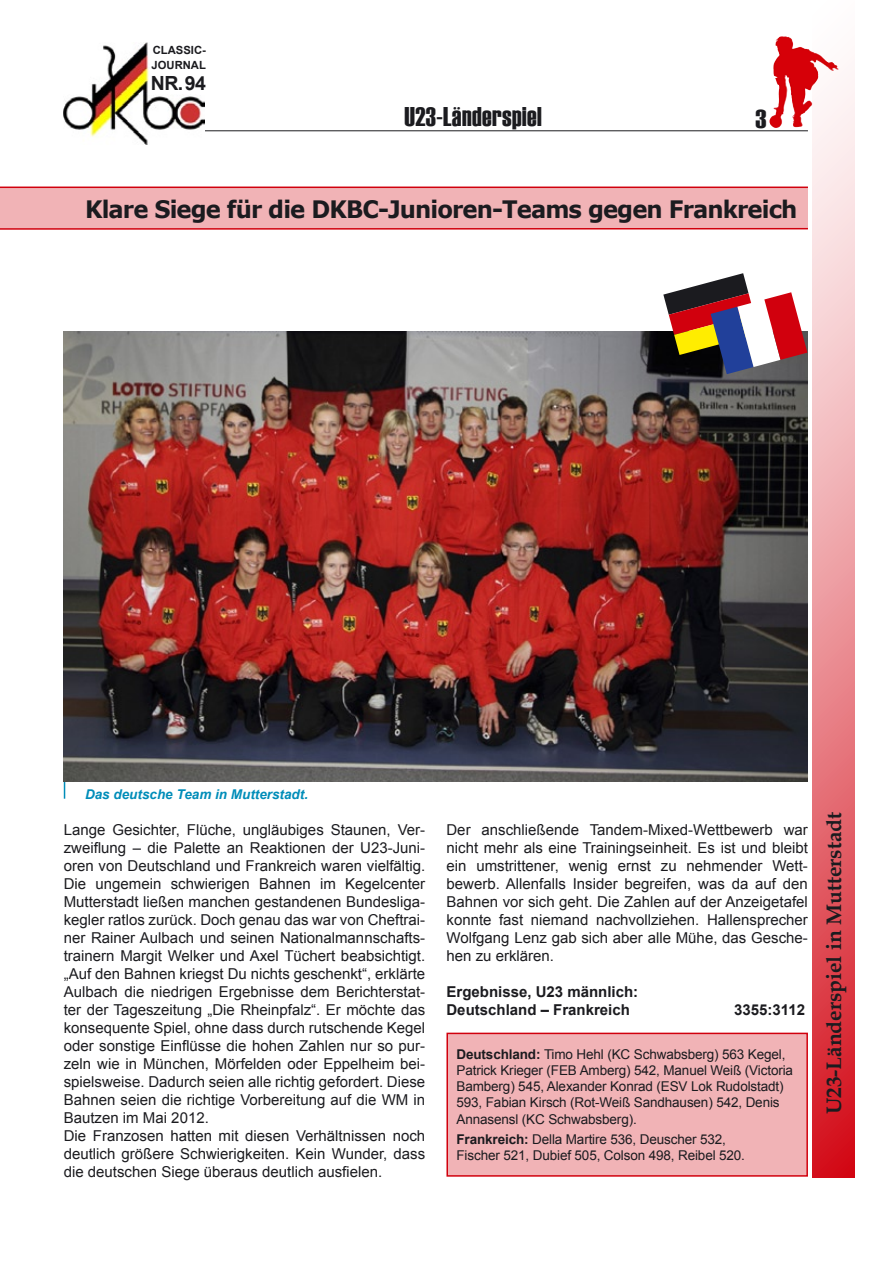
<style>
.page{position:relative;width:893px;height:1263px;background:#fff}
.page>*{position:absolute;margin:0;border:0;box-sizing:border-box;transform-origin:0 0}
.t1{font:27px "Haettenschweiler";letter-spacing:.015em;color:#1b1b1f}
.t2{font:26.4px "Haettenschweiler";color:#1b1b1f;scale:1.11 1}
.t3{font:700 24px "Verdana";letter-spacing:-.04em;color:#1b1b1f;scale:.95 1}
.t4{font:700 21px "Book Antiqua";color:#1b1b1f}
.t5{font:700 19.5px "Arial";color:#1b1b1f}
.t6{font:15px/18px "Arial";color:#1b1b1f;text-align:justify}
.t7{font:700 15px/18px "Arial";color:#1b1b1f}
.t8{font:13.5px/16.2px "Arial";letter-spacing:-.01em;color:#1b1b1f}
.t9{font:italic 700 13.5px "Arial";color:#008db9}
.t10{font:700 11.25px/15px "Arial";color:#1b1b1f}
.s1{font-weight:700}
</style>
<div class="page">
<svg style="left:64px;top:781px;width:1px;height:18px"></svg>
<div style="left:0;top:187px;width:808px;height:42px;background:#f1b3b6"></div>
<hr style="left:0;top:187px;width:808px;height:1px;background:#d1000d">
<hr style="left:0;top:228px;width:808px;height:2px;background:#d1000d">
<hr style="left:64px;top:130px;width:744px;height:1px;background:#1b1b1f">
<img style="left:64px;top:43px;width:141px;height:102px">
<div style="left:447px;top:1033px;width:360px;height:143px;background:#f1b3b6"></div>
<div style="left:446px;top:1033px;width:362px;height:144px;border:2px solid #d1000d"></div>
<svg style="left:812px;top:56px;width:43px;height:1122px;background:#ea8e94"></svg>
<img style="left:787px;top:37px;width:34px;height:19px">
<img style="left:64px;top:332px;width:744px;height:449px">
<svg style="left:663px;top:273px;width:144px;height:101px"></svg>
<p class="t10" style="left:152px;top:43px;width:56px">CLASSIC-<br>JOURNAL</p>
<h3 class="t5" style="left:151px;top:70px;width:57px">NR. 94</h3>
<h1 class="t1" style="left:404px;top:98px;width:139px">U23-Länderspiel</h1>
<h2 class="t2" style="left:755px;top:101px;width:11px">3</h2>
<h3 class="t3" style="left:85px;top:194px;width:751px">Klare Siege für die DKBC-Junioren-Teams gegen Frankreich</h3>
<p class="t9" style="left:85px;top:785px;width:225px">Das deutsche Team in Mutterstadt.</p>
<p class="t6" style="left:64px;top:820px;width:363px;text-align:left">Lange Gesichter, Flüche, ungläubiges Staunen, Ver&shy;zweiflung – die Palette an Reaktionen der U23-Juni&shy;oren von Deutschland und Frankreich waren vielfältig.<br>Die ungemein schwierigen Bahnen im Kegelcenter Mutterstadt ließen manchen gestandenen Bundesliga&shy;kegler ratlos zurück. Doch genau das war von Cheftrai&shy;ner Rainer Aulbach und seinen Nationalmannschafts&shy;trainern Margit Welker und Axel Tüchert beabsichtigt. „Auf den Bahnen kriegst Du nichts geschenkt“, erklärte Aulbach die niedrigen Ergebnisse dem Berichterstat&shy;ter der Tageszeitung „Die Rheinpfalz“. Er möchte das konsequente Spiel, ohne dass durch rutschende Kegel oder sonstige Einflüsse die hohen Zahlen nur so pur&shy;zeln wie in München, Mörfelden oder Eppelheim bei&shy;spielsweise. Dadurch seien alle richtig gefordert. Diese Bahnen seien die richtige Vorbereitung auf die WM in Bautzen im Mai 2012.<br>Die Franzosen hatten mit diesen Verhältnissen noch deutlich größere Schwierigkeiten. Kein Wunder, dass die deutschen Siege überaus deutlich ausfielen.</p>
<h3 class="t4" style="left:820px;top:1114px;width:304px;rotate:-90deg">U23-Länderspiel in Mutterstadt</h3>
<p class="t6" style="left:446px;top:820px;width:363px">Der anschließende Tandem-Mixed-Wettbewerb war nicht mehr als eine Trainingseinheit. Es ist und bleibt ein umstrittener, wenig ernst zu nehmender Wett&shy;bewerb. Allenfalls Insider begreifen, was da auf den Bahnen vor sich geht. Die Zahlen auf der Anzeigetafel konnte fast niemand nachvollziehen. Hallensprecher Wolfgang Lenz gab sich aber alle Mühe, das Gesche&shy;hen zu erklären.</p>
<p class="t7" style="left:446px;top:983px;width:193px">Ergebnisse, U23 männlich:<br>Deutschland – Frankreich</p>
<p class="t7" style="left:734px;top:1001px;width:72px">3355:3112</p>
<p class="t8" style="left:456px;top:1046px;width:338px"><span class="s1">Deutschland:</span> Timo Hehl (KC Schwabsberg) 563 Kegel, Patrick Krieger (FEB Amberg) 542, Manuel Weiß (Victoria Bamberg) 545, Alexander Konrad (ESV Lok Rudolstadt)<br>593, Fabian Kirsch (Rot-Weiß Sandhausen) 542, Denis Annasensl (KC Schwabsberg).</p>
<p class="t8" style="left:456px;top:1131px;width:290px"><span class="s1">Frankreich:</span> Della Martire 536, Deuscher 532,<br>Fischer 521, Dubief 505, Colson 498, Reibel 520.</p>
</div>
